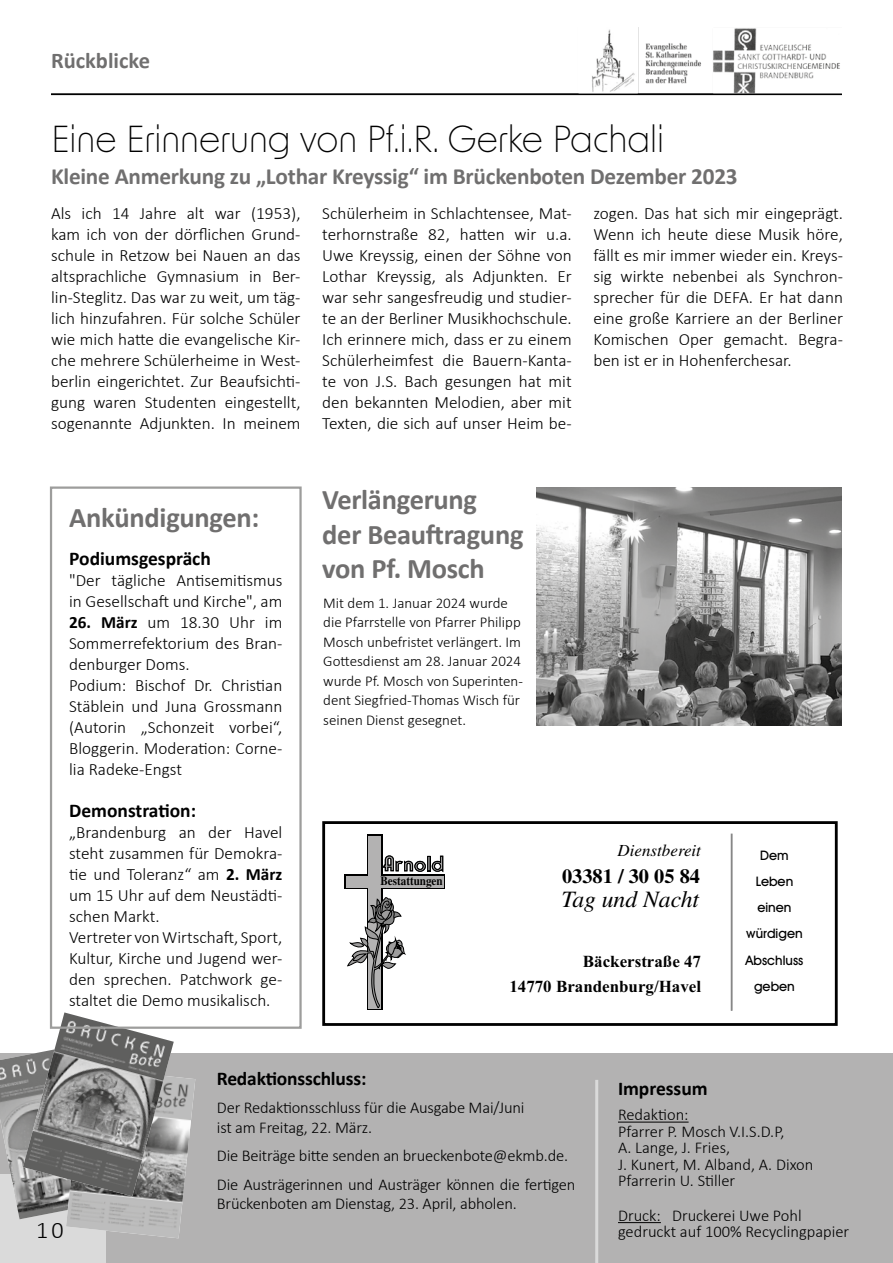
<style>
.page{position:relative;width:893px;height:1263px;background:#fff}
.page>*{position:absolute;margin:0;border:0;box-sizing:border-box;transform-origin:0 0}
.t1{font:300 36px "New Order";color:#000}
.t2{font:700 28.5px/34.5px "Calibri";letter-spacing:-.01em;color:#706f6f}
.t3{font:300 24px "Calibri";color:#000}
.t4{font:italic 23.4px "Times";color:#000}
.t5{font:700 23.25px "Calibri";letter-spacing:-.01em;color:#706f6f}
.t6{font:700 22.5px "Calibri";color:#706f6f}
.t7{font:700 20.25px "Times";color:#000}
.t8{font:700 19.5px "Calibri";color:#000}
.t9{font:300 17.25px/21px "Calibri";color:#000;text-align:justify}
.t10{font:italic 16.95px "Times";color:#000}
.t11{font:700 16.8px/24.5px "Times New Roman";color:#000;text-align:right}
.t12{font:300 16.5px/16.5px "Calibri";letter-spacing:-.01em;color:#000}
.t13{font:300 15px/19.5px "Calibri";color:#000}
.t14{font:500 13.2px/26.2px "Avant Garde IT Cby BT";color:#000;text-align:center}
.t15{font:700 12.45px "Times";color:#000;scale:.89 1}
.s1{font-weight:700}
</style>
<div class="page">
<div style="left:0;top:1053px;width:893px;height:210px;background:#b3b2b2"></div>
<div style="left:0;top:1174px;width:106px;height:89px;background:#dadada"></div>
<div style="left:322px;top:821px;width:516px;height:205px;border:3px solid #000"></div>
<svg style="left:383px;top:855px;width:60px;height:17px"></svg>
<div style="left:344px;top:874px;width:101px;height:15px;background:#000"></div>
<svg style="left:367px;top:834px;width:15px;height:176px"></svg>
<div style="left:369px;top:836px;width:12px;height:172px;background:#b3b2b2"></div>
<div style="left:346px;top:876px;width:97px;height:12px;background:#b3b2b2"></div>
<svg style="left:347px;top:897px;width:59px;height:111px"></svg>
<hr style="left:731px;top:834px;width:1px;height:176px;background:#878787">
<hr style="left:618px;top:1122px;width:71px;height:1px;background:#000">
<hr style="left:618px;top:1222px;width:43px;height:1px;background:#000">
<svg style="left:0;top:1056px;width:195px;height:182px"></svg>
<img style="left:23px;top:1012px;width:151px;height:184px">
<img style="left:536px;top:488px;width:306px;height:238px">
<div style="left:50px;top:486px;width:252px;height:543px;border:2px solid #9d9d9c"></div>
<hr style="left:595px;top:1080px;width:3px;height:183px;background:#dadada">
<img style="left:592px;top:27px;width:248px;height:66px">
<hr style="left:51px;top:94px;width:791px;height:1px;background:#000">
<h3 class="t6" style="left:51px;top:45px;width:101px">Rückblicke</h3>
<h1 class="t1" style="left:51px;top:115px;width:615px">Eine Erinnerung von Pf.i.R. Gerke Pachali</h1>
<h3 class="t5" style="left:51px;top:160px;width:688px">Kleine Anmerkung zu „Lothar Kreyssig“ im Brückenboten Dezember 2023</h3>
<p class="t9" style="left:51px;top:202px;width:251px">Als ich 14 Jahre alt war (1953), kam ich von der dörflichen Grund&shy;schule in Retzow bei Nauen an das altsprachliche Gymnasium in Ber&shy;lin-Steglitz. Das war zu weit, um täg&shy;lich hinzufahren. Für solche Schüler wie mich hatte die evangelische Kir&shy;che mehrere Schülerheime in West&shy;berlin eingerichtet. Zur Beaufsichti&shy;gung waren Studenten eingestellt, sogenannte Adjunkten. In meinem</p>
<p class="t9" style="left:322px;top:202px;width:251px">Schülerheim in Schlachtensee, Mat&shy;terhornstraße 82, hatten wir u.a.<br>Uwe Kreyssig, einen der Söhne von Lothar Kreyssig, als Adjunkten. Er war sehr sangesfreudig und studier&shy;te an der Berliner Musikhochschule.<br>Ich erinnere mich, dass er zu einem Schülerheimfest die Bauern-Kanta&shy;te von J.S. Bach gesungen hat mit den bekannten Melodien, aber mit Texten, die sich auf unser Heim be-</p>
<p class="t9" style="left:593px;top:202px;width:251px">zogen. Das hat sich mir eingeprägt.<br>Wenn ich heute diese Musik höre, fällt es mir immer wieder ein. Kreys&shy;sig wirkte nebenbei als Synchron&shy;sprecher für die DEFA. Er hat dann eine große Karriere an der Berliner Komischen Oper gemacht. Begra&shy;ben ist er in Hohenferchesar.</p>
<h2 class="t2" style="left:69px;top:500px;width:192px">Ankündigungen:</h2>
<p class="t8" style="left:69px;top:544px;width:143px">Podiumsgespräch</p>
<p class="t9" style="left:69px;top:569px;width:215px">"Der tägliche Antisemitismus in Gesellschaft und Kirche", am</p>
<p class="t9" style="left:69px;top:611px;width:215px;text-align:left"><span class="s1">26. März</span> um 18.30 Uhr im<br>Sommerrefektorium des Bran&shy;denburger Doms.<br>Podium: Bischof Dr. Christian<br>Stäblein und Juna Grossmann (Autorin „Schonzeit vorbei“,<br>Bloggerin. Moderation: Corne&shy;lia Radeke-Engst</p>
<p class="t8" style="left:69px;top:796px;width:128px">Demonstration:</p>
<p class="t9" style="left:69px;top:821px;width:215px;text-align:left">„Brandenburg an der Havel steht zusammen für Demokra&shy;tie und Toleranz“ am <span class="s1">2. März </span>um 15 Uhr auf dem Neustädti&shy;schen Markt.<br>Vertreter von Wirtschaft, Sport,<br>Kultur, Kirche und Jugend wer&shy;den sprechen. Patchwork ge&shy;staltet die Demo musikalisch.</p>
<h2 class="t2" style="left:322px;top:482px;width:203px">Verlängerung<br>der Beauftragung von Pf. Mosch</h2>
<p class="t13" style="left:323px;top:593px;width:201px">Mit dem 1. Januar 2024 wurde die Pfarrstelle von Pfarrer Philipp<br>Mosch unbefristet verlängert. Im<br>Gottesdienst am 28. Januar 2024 wurde Pf. Mosch von Superinten&shy;dent Siegfried-Thomas Wisch für seinen Dienst gesegnet.</p>
<p class="t15" style="left:380px;top:873px;width:71px">Bestattungen</p>
<p class="t10" style="left:618px;top:841px;width:85px">Dienstbereit</p>
<p class="t7" style="left:562px;top:864px;width:139px">03381 / 30 05 84</p>
<h3 class="t4" style="left:562px;top:886px;width:139px">Tag und Nacht</h3>
<p class="t11" style="left:509px;top:951px;width:193px">Bäckerstraße 47<br>14770 Brandenburg/Havel</p>
<p class="t14" style="left:745px;top:843px;width:59px">Dem<br>Leben einen würdigen<br>Abschluss geben</p>
<h3 class="t3" style="left:36px;top:1215px;width:29px">10</h3>
<p class="t8" style="left:217px;top:1065px;width:151px">Redaktionsschluss:</p>
<p class="t12" style="left:217px;top:1098px;width:309px;line-height:19.5px">Der Redaktionsschluss für die Ausgabe Mai/Juni ist am Freitag, 22. März.</p>
<p class="t12" style="left:217px;top:1141px;width:360px;line-height:28.5px">Die Beiträge bitte senden an brueckenbote@ekmb.de.<br>Die Austrägerinnen und Austräger können die fertigen</p>
<p class="t12" style="left:217px;top:1195px;width:301px">Brückenboten am Dienstag, 23. April, abholen.</p>
<p class="t8" style="left:618px;top:1074px;width:91px">Impressum</p>
<p class="t12" style="left:618px;top:1106px;width:197px">Redaktion:<br>Pfarrer P. Mosch V.I.S.D.P,<br>A. Lange, J. Fries,<br>J. Kunert, M. Alband, A. Dixon<br>Pfarrerin U. Stiller</p>
<p class="t12" style="left:618px;top:1206px;width:233px">Druck: Druckerei Uwe Pohl gedruckt auf 100% Recyclingpapier</p>
</div>
